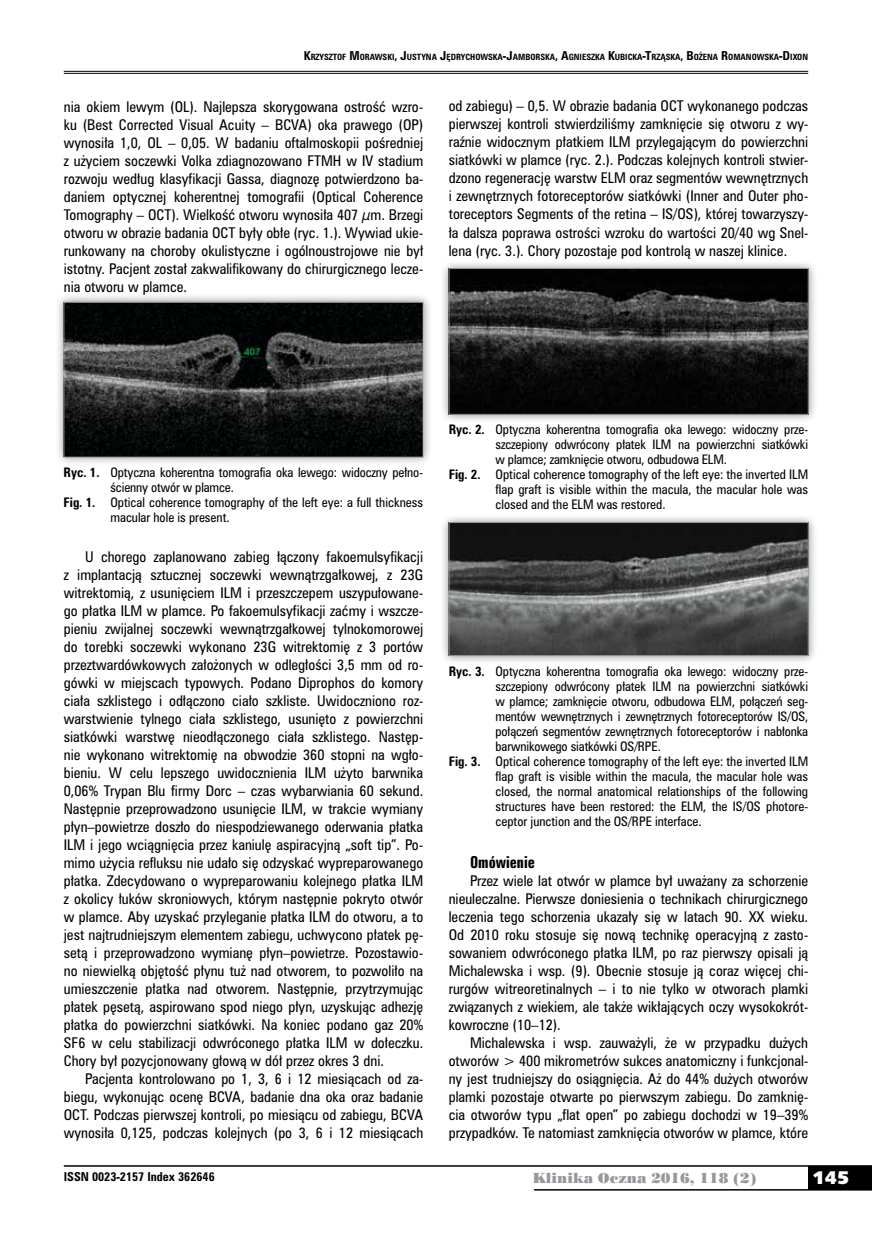
<style>
.page{position:relative;width:872px;height:1234px;background:#fff}
.page>*{position:absolute;margin:0;border:0;box-sizing:border-box;transform-origin:0 0}
.t1{font:18px "Humanst 531 U Blk PL";color:#fff}
.t2{font:15px "Zurich Bd X Cn PL";color:#000}
.t3{font:13.5px/18px "Zurich Cn PL";color:#000;text-align:justify}
.t4{font:13.5px "Poster Bodoni PL";color:#98989c}
.t5{font:12px "Zurich Cn PL";letter-spacing:-.01em;color:#000}
.t6{font:700 11.25px "Zurich Cn PL";color:#000}
.t7{font:700 7.8px "Zurich Cn PL";color:#000}
.s1{font-size:11.25px}
.s2{font-weight:700}
</style>
<div class="page">
<div style="left:808px;top:1165px;width:64px;height:24px;background:#000"></div>
<hr style="left:64px;top:1164px;width:808px;height:2px;background:#000">
<hr style="left:534px;top:1188px;width:338px;height:2px;background:#000">
<hr style="left:64px;top:71px;width:744px;height:1px;background:#000">
<hr style="left:64px;top:73px;width:744px;height:1px;background:#000">
<div style="left:55px;top:293px;width:377px;height:173px;background:#000;opacity:.45"></div>
<img style="left:66px;top:304px;width:355px;height:151px">
<div style="left:64px;top:302px;width:359px;height:155px;border:1px solid #98989c"></div>
<div style="left:440px;top:259px;width:377px;height:164px;background:#000;opacity:.45"></div>
<img style="left:451px;top:270px;width:355px;height:142px">
<div style="left:449px;top:268px;width:359px;height:146px;border:1px solid #98989c"></div>
<div style="left:440px;top:513px;width:377px;height:152px;background:#000;opacity:.45"></div>
<img style="left:451px;top:524px;width:355px;height:129px">
<div style="left:449px;top:522px;width:359px;height:133px;border:1px solid #98989c"></div>
<p class="t7" style="left:304px;top:52px;width:506px"><span class="s1">K</span>RZYSZTOF <span class="s1">M</span>ORAWSKI<span class="s1">, J</span>USTYNA <span class="s1">J</span>ĘDRYCHOWSKA<span class="s1">-J</span>AMBORSKA<span class="s1">, A</span>GNIESZKA <span class="s1">K</span>UBICKA<span class="s1">-T</span>RZĄSKA<span class="s1">, B</span> OŻENA <span class="s1">R</span>OMANOWSKA<span class="s1">-D</span> IXON</p>
<p class="t3" style="left:64px;top:97px;width:361px">nia okiem lewym (OL). Najlepsza skorygowana ostrość wzro&shy;ku (Best Corrected Visual Acuity – BCVA) oka prawego (OP) wynosiła 1,0, OL – 0,05. W badaniu oftalmoskopii pośredniej z użyciem soczewki Volka zdiagnozowano FTMH w IV stadium rozwoju według klasyfikacji Gassa, diagnozę potwierdzono ba&shy;daniem optycznej koherentnej tomografii (Optical Coherence Tomography – OCT). Wielkość otworu wynosiła 407 µm. Brzegi otworu w obrazie badania OCT były obłe (ryc. 1.). Wywiad ukie&shy;runkowany na choroby okulistyczne i ogólnoustrojowe nie był istotny. Pacjent został zakwalifikowany do chirurgicznego lecze&shy;nia otworu w plamce.</p>
<p class="t3" style="left:449px;top:97px;width:361px">od zabiegu) – 0,5. W obrazie badania OCT wykonanego podczas pierwszej kontroli stwierdziliśmy zamknięcie się otworu z wy&shy;raźnie widocznym płatkiem ILM przylegającym do powierzchni siatkówki w plamce (ryc. 2.). Podczas kolejnych kontroli stwier&shy;dzono regenerację warstw ELM oraz segmentów wewnętrznych i zewnętrznych fotoreceptorów siatkówki (Inner and Outer pho&shy;toreceptors Segments of the retina – IS/OS), której towarzyszy&shy;ła dalsza poprawa ostrości wzroku do wartości 20/40 wg Snel&shy;lena (ryc. 3.). Chory pozostaje pod kontrolą w naszej klinice.</p>
<p class="t5" style="left:64px;top:464px;width:361px"><span class="s2">Ryc. 1.</span> Optyczna koherentna tomografia oka lewego: widoczny pełno-</p>
<p class="t5" style="left:110px;top:479px;width:125px">ścienny otwór w plamce.</p>
<p class="t5" style="left:64px;top:494px;width:361px"><span class="s2">Fig. 1.</span> Optical coherence tomography of the left eye: a full thickness</p>
<p class="t5" style="left:110px;top:509px;width:121px">macular hole is present.</p>
<p class="t3" style="left:64px;top:547px;width:361px;text-indent:21px">U chorego zaplanowano zabieg łączony fakoemulsyfikacji z implantacją sztucznej soczewki wewnątrzgałkowej, z 23G witrektomią, z usunięciem ILM i przeszczepem uszypułowane&shy;go płatka ILM w plamce. Po fakoemulsyfikacji zaćmy i wszcze&shy;pieniu zwijalnej soczewki wewnątrzgałkowej tylnokomorowej do torebki soczewki wykonano 23G witrektomię z 3 portów przeztwardówkowych założonych w odległości 3,5 mm od ro&shy;gówki w miejscach typowych. Podano Diprophos do komory ciała szklistego i odłączono ciało szkliste. Uwidoczniono roz&shy;warstwienie tylnego ciała szklistego, usunięto z powierzchni siatkówki warstwę nieodłączonego ciała szklistego. Następ&shy;nie wykonano witrektomię na obwodzie 360 stopni na wgło&shy;bieniu. W celu lepszego uwidocznienia ILM użyto barwnika 0,06% Trypan Blu firmy Dorc – czas wybarwiania 60 sekund.<br>Następnie przeprowadzono usunięcie ILM, w trakcie wymiany płyn–powietrze doszło do niespodziewanego oderwania płatka ILM i jego wciągnięcia przez kaniulę aspiracyjną „soft tip”. Po&shy;mimo użycia refluksu nie udało się odzyskać wypreparowanego płatka. Zdecydowano o wypreparowaniu kolejnego płatka ILM z okolicy łuków skroniowych, którym następnie pokryto otwór w plamce. Aby uzyskać przyleganie płatka ILM do otworu, a to jest najtrudniejszym elementem zabiegu, uchwycono płatek pę&shy;setą i przeprowadzono wymianę płyn–powietrze. Pozostawio&shy;no niewielką objętość płynu tuż nad otworem, to pozwoliło na umieszczenie płatka nad otworem. Następnie, przytrzymując płatek pęsetą, aspirowano spod niego płyn, uzyskując adhezję płatka do powierzchni siatkówki. Na koniec podano gaz 20% SF6 w celu stabilizacji odwróconego płatka ILM w dołeczku.<br>Chory był pozycjonowany głową w dół przez okres 3 dni.</p>
<p class="t3" style="left:64px;top:1069px;width:361px;text-indent:21px">Pacjenta kontrolowano po 1, 3, 6 i 12 miesiącach od za&shy;biegu, wykonując ocenę BCVA, badanie dna oka oraz badanie OCT. Podczas pierwszej kontroli, po miesiącu od zabiegu, BCVA wynosiła 0,125, podczas kolejnych (po 3, 6 i 12 miesiącach</p>
<p class="t5" style="left:449px;top:421px;width:361px"><span class="s2">Ryc. 2.</span> Optyczna koherentna tomografia oka lewego: widoczny prze-</p>
<p class="t5" style="left:495px;top:436px;width:314px">szczepiony odwrócony płatek ILM na powierzchni siatkówki</p>
<p class="t5" style="left:495px;top:451px;width:233px">w plamce; zamknięcie otworu, odbudowa ELM.</p>
<p class="t5" style="left:449px;top:466px;width:361px"><span class="s2">Fig. 2.</span> Optical coherence tomography of the left eye: the inverted ILM</p>
<p class="t5" style="left:495px;top:481px;width:314px">flap graft is visible within the macula, the macular hole was</p>
<p class="t5" style="left:495px;top:496px;width:171px">closed and the ELM was restored.</p>
<p class="t5" style="left:449px;top:662px;width:361px"><span class="s2">Ryc. 3.</span> Optyczna koherentna tomografia oka lewego: widoczny prze-</p>
<p class="t5" style="left:495px;top:677px;width:314px">szczepiony odwrócony płatek ILM na powierzchni siatkówki</p>
<p class="t5" style="left:495px;top:692px;width:314px">w plamce; zamknięcie otworu, odbudowa ELM, połączeń seg-</p>
<p class="t5" style="left:495px;top:707px;width:314px">mentów wewnętrznych i zewnętrznych fotoreceptorów IS/OS,</p>
<p class="t5" style="left:495px;top:722px;width:314px">połączeń segmentów zewnętrznych fotoreceptorów i nabłonka</p>
<p class="t5" style="left:495px;top:737px;width:167px">barwnikowego siatkówki OS/RPE.</p>
<p class="t5" style="left:449px;top:752px;width:361px"><span class="s2">Fig. 3.</span> Optical coherence tomography of the left eye: the inverted ILM</p>
<p class="t5" style="left:495px;top:767px;width:314px">flap graft is visible within the macula, the macular hole was</p>
<p class="t5" style="left:495px;top:782px;width:314px">closed, the normal anatomical relationships of the following</p>
<p class="t5" style="left:495px;top:797px;width:314px">structures have been restored: the ELM, the IS/OS photore-</p>
<p class="t5" style="left:495px;top:812px;width:208px">ceptor junction and the OS/RPE interface.</p>
<p class="t2" style="left:470px;top:852px;width:66px">Omówienie</p>
<p class="t3" style="left:449px;top:871px;width:361px;text-indent:21px">Przez wiele lat otwór w plamce był uważany za schorzenie nieuleczalne. Pierwsze doniesienia o technikach chirurgicznego leczenia tego schorzenia ukazały się w latach 90. XX wieku.<br>Od 2010 roku stosuje się nową technikę operacyjną z zasto&shy;sowaniem odwróconego płatka ILM, po raz pierwszy opisali ją Michalewska i wsp. (9). Obecnie stosuje ją coraz więcej chi&shy;rurgów witreoretinalnych – i to nie tylko w otworach plamki związanych z wiekiem, ale także wikłających oczy wysokokrót&shy;kowroczne (10–12).</p>
<p class="t3" style="left:449px;top:1033px;width:361px;text-indent:21px">Michalewska i wsp. zauważyli, że w przypadku dużych otworów &gt; 400 mikrometrów sukces anatomiczny i funkcjonal&shy;ny jest trudniejszy do osiągnięcia. Aż do 44% dużych otworów plamki pozostaje otwarte po pierwszym zabiegu. Do zamknię&shy;cia otworów typu „flat open” po zabiegu dochodzi w 19–39% przypadków. Te natomiast zamknięcia otworów w plamce, które</p>
<p class="t6" style="left:64px;top:1168px;width:152px">ISSN 0023-2157 Index 362646</p>
<p class="t4" style="left:532px;top:1168px;width:225px">Klinika Oczna 2016, 118 (2)</p>
<h1 class="t1" style="left:812px;top:1165px;width:38px">145</h1>
</div>
